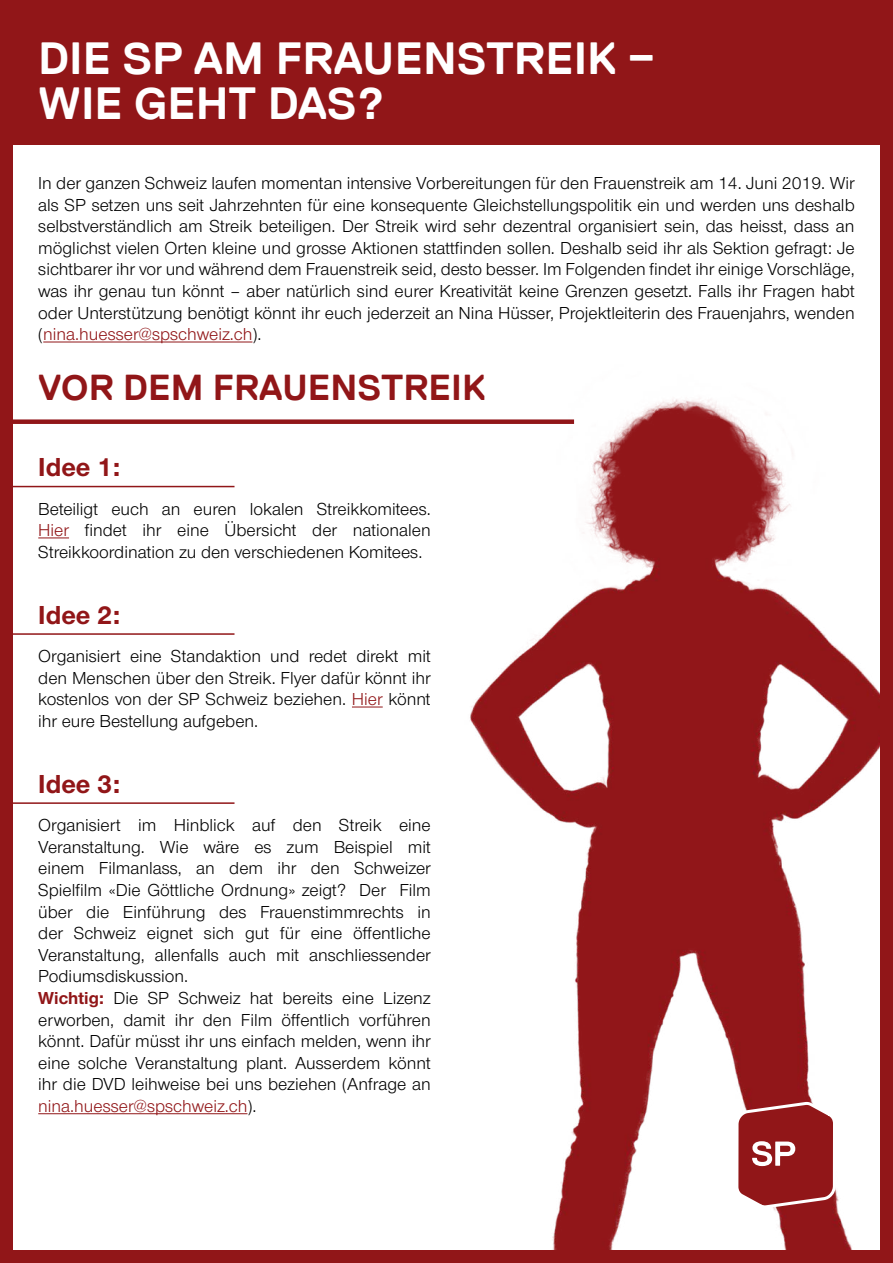
<style>
.page{position:relative;width:893px;height:1263px;background:#fff}
.page>*{position:absolute;margin:0;border:0;box-sizing:border-box;transform-origin:0 0}
.t1{font:700 45px/45px "Replica";color:#fff}
.t2{font:700 36px "Replica";color:#911618}
.t3{font:700 27px "Nimbus San Nov";color:#911618}
.t4{font:18px/21.6px "Nimbus San Nov";color:#000;text-align:justify}
.s1{color:#911618}
.s2{font-weight:700;color:#911618}
</style>
<div class="page">
<img style="left:470px;top:399px;width:410px;height:851px">
<div style="left:0;top:0;width:13px;height:1263px;background:#911618"></div>
<div style="left:0;top:0;width:893px;height:145px;background:#911618"></div>
<div style="left:0;top:1250px;width:893px;height:13px;background:#911618"></div>
<div style="left:880px;top:0;width:13px;height:1263px;background:#911618"></div>
<svg style="left:734px;top:1099px;width:103px;height:110px"></svg>
<hr style="left:43px;top:342px;width:209px;height:1px;background:#911618">
<div style="left:0;top:419px;width:574px;height:5px;background:#911618"></div>
<hr style="left:38px;top:537px;width:31px;height:1px;background:#911618">
<hr style="left:0;top:486px;width:234px;height:1px;background:#911618">
<hr style="left:352px;top:707px;width:31px;height:1px;background:#911618">
<hr style="left:0;top:633px;width:234px;height:2px;background:#911618">
<hr style="left:38px;top:1113px;width:209px;height:1px;background:#911618">
<hr style="left:0;top:802px;width:234px;height:2px;background:#911618">
<h1 class="t1" style="left:38px;top:36px;width:618px">DIE SP AM FRAUENSTREIK –<br>WIE GEHT DAS?</h1>
<p class="t4" style="left:38px;top:172px;width:818px">In der ganzen Schweiz laufen momentan intensive Vorbereitungen für den Frauenstreik am 14. Juni 2019. Wir als SP setzen uns seit Jahrzehnten für eine konsequente Gleichstellungspolitik ein und werden uns deshalb selbstverständlich am Streik beteiligen. Der Streik wird sehr dezentral organisiert sein, das heisst, dass an möglichst vielen Orten kleine und grosse Aktionen stattfinden sollen. Deshalb seid ihr als Sektion gefragt: Je sichtbarer ihr vor und während dem Frauenstreik seid, desto besser. Im Folgenden findet ihr einige Vorschläge, was ihr genau tun könnt – aber natürlich sind eurer Kreativität keine Grenzen gesetzt. Falls ihr Fragen habt oder Unterstützung benötigt könnt ihr euch jederzeit an Nina Hüsser, Projektleiterin des Frauenjahrs, wenden (<span class="s1">nina.huesser@spschweiz.ch</span>).</p>
<h2 class="t2" style="left:38px;top:367px;width:448px">VOR DEM FRAUENSTREIK</h2>
<h3 class="t3" style="left:38px;top:451px;width:84px">Idee 1:</h3>
<p class="t4" style="left:38px;top:498px;width:394px">Beteiligt euch an euren lokalen Streikkomitees.<br><span class="s1">Hier</span> findet ihr eine Übersicht der nationalen Streikkoordination zu den verschiedenen Komitees.</p>
<h3 class="t3" style="left:38px;top:599px;width:84px">Idee 2:</h3>
<p class="t4" style="left:38px;top:645px;width:394px">Organisiert eine Standaktion und redet direkt mit den Menschen über den Streik. Flyer dafür könnt ihr kostenlos von der SP Schweiz beziehen. <span class="s1">Hier</span> könnt ihr eure Bestellung aufgeben.</p>
<h3 class="t3" style="left:38px;top:768px;width:84px">Idee 3:</h3>
<p class="t4" style="left:38px;top:814px;width:394px;text-align:left">Organisiert im Hinblick auf den Streik eine Veranstaltung. Wie wäre es zum Beispiel mit einem Filmanlass, an dem ihr den Schweizer Spielfilm «Die Göttliche Ordnung» zeigt? Der Film über die Einführung des Frauenstimmrechts in der Schweiz eignet sich gut für eine öffentliche Veranstaltung, allenfalls auch mit anschliessender Podiumsdiskussion.<br><span class="s2">Wichtig:</span> Die SP Schweiz hat bereits eine Lizenz erworben, damit ihr den Film öffentlich vorführen könnt. Dafür müsst ihr uns einfach melden, wenn ihr eine solche Veranstaltung plant. Ausserdem könnt ihr die DVD leihweise bei uns beziehen (Anfrage an <span class="s1">nina.huesser@spschweiz.ch</span>).</p>
</div>
